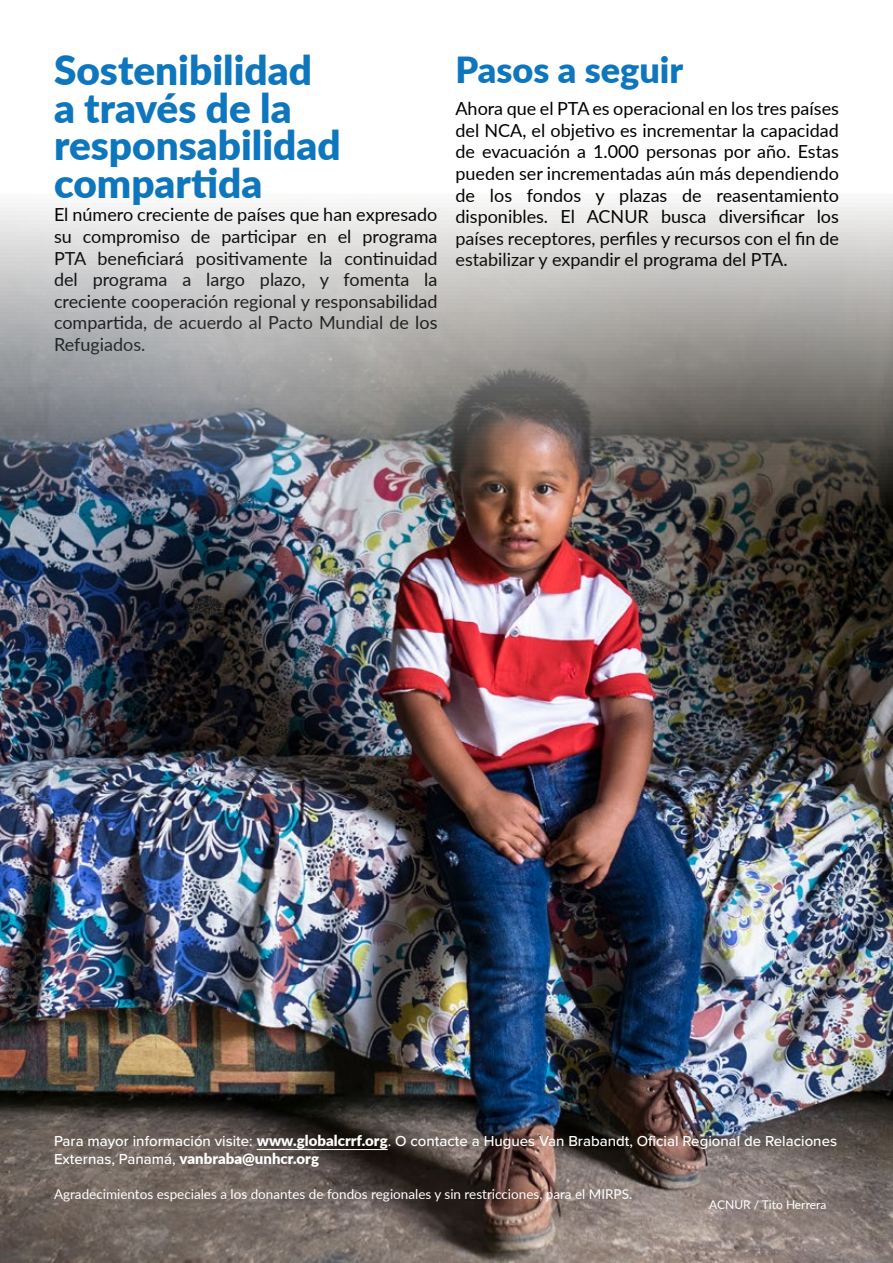
<style>
.page{position:relative;width:893px;height:1263px;background:#fff}
.page>*{position:absolute;margin:0;border:0;box-sizing:border-box;transform-origin:0 0}
.t1{font:900 40.5px/37.5px "Lato";color:#0d76bd}
.t2{font:900 36px "Lato";color:#0d76bd}
.t3{font:18px/21.6px "Lato";color:#000;text-align:justify}
.t4{font:500 15px "Proxima Nova";color:#fff}
.t5{font:900 15px "Lato";color:#fff}
.t6{font:13.5px "Lato";color:#fff}
.t7{font:12px "Lato";color:#fff}
.s1{font-family:"Lato";font-weight:900}
.s2{font-family:"Proxima Nova";font-weight:500}
</style>
<div class="page">
<img style="left:0;top:203px;width:893px;height:1060px">
<hr style="left:257px;top:1149px;width:131px;height:1px;background:#fff">
<h1 class="t1" style="left:54px;top:50px;width:288px">Sostenibilidad a través de la responsabilidad compartida</h1>
<p class="t3" style="left:54px;top:203px;width:385px">El número creciente de países que han expresado su compromiso de participar en el programa PTA beneficiará positivamente la continuidad del programa a largo plazo, y fomenta la creciente cooperación regional y responsabilidad compartida, de acuerdo al Pacto Mundial de los Refugiados.</p>
<h2 class="t2" style="left:455px;top:43px;width:229px">Pasos a seguir</h2>
<p class="t3" style="left:455px;top:97px;width:385px">Ahora que el PTA es operacional en los tres países del NCA, el objetivo es incrementar la capacidad de evacuación a 1.000 personas por año. Estas pueden ser incrementadas aún más dependiendo de los fondos y plazas de reasentamiento disponibles. El ACNUR busca diversificar los países receptores, perfiles y recursos con el fin de estabilizar y expandir el programa del PTA.</p>
<p class="t4" style="left:54px;top:1130px;width:785px">Para mayor información visite: <span class="s1">www.globalcrrf.org</span>. O contacte a Hugues Van Brabandt, Oficial Regional de Relaciones</p>
<p class="t5" style="left:54px;top:1147px;width:267px"><span class="s2">Externas, Panamá,</span> vanbraba@unhcr.org</p>
<p class="t6" style="left:54px;top:1184px;width:580px">Agradecimientos especiales a los donantes de fondos regionales y sin restricciones, para el MIRPS.</p>
<p class="t7" style="left:709px;top:1196px;width:119px">ACNUR / Tito Herrera</p>
</div>
